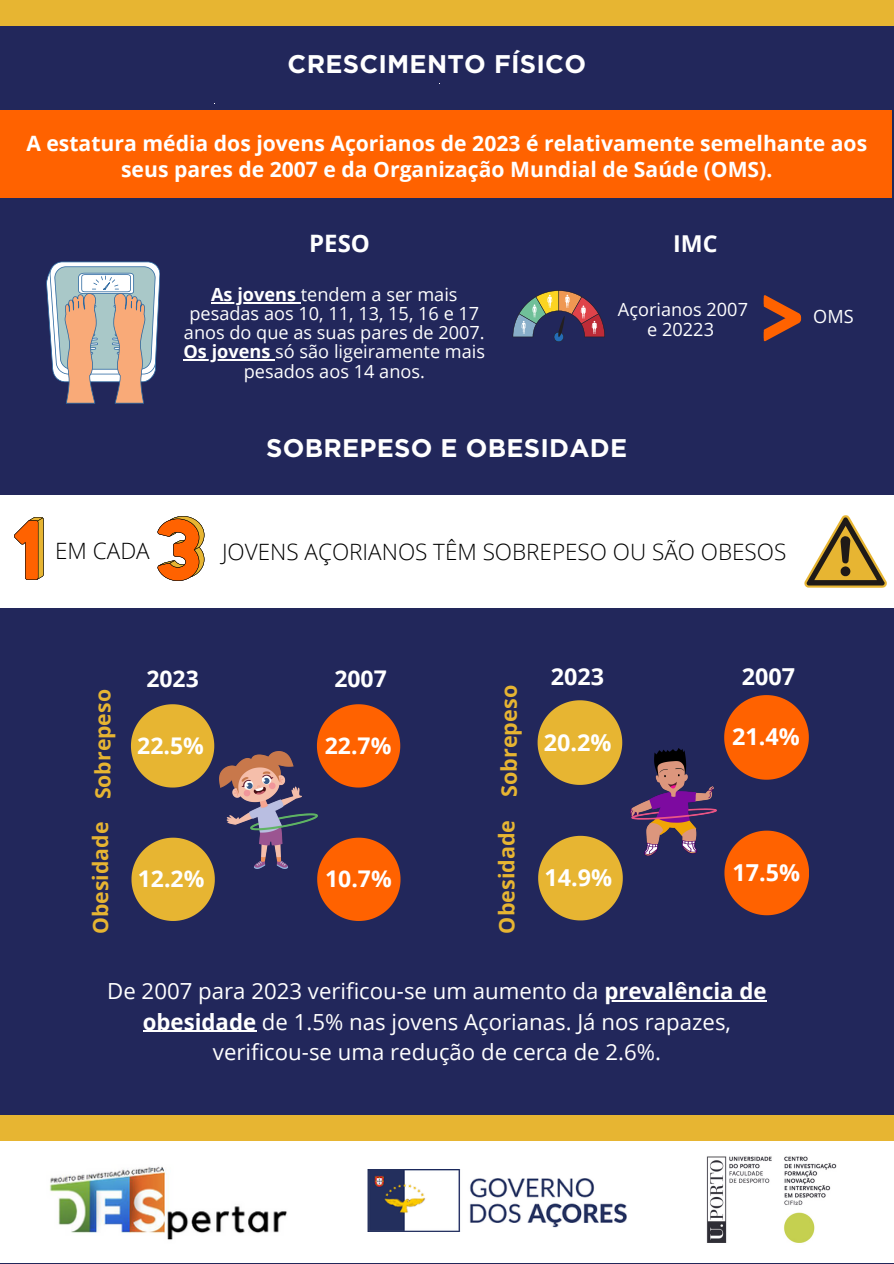
<style>
.page{position:relative;width:894px;height:1264px;background:#fff}
.page>*{position:absolute;margin:0;border:0;box-sizing:border-box;transform-origin:0 0}
.t1{font:700 25.5px "Gotham";letter-spacing:.01em;color:#fff}
.t2{font:700 24px "Open Sans";color:#fff}
.t3{font:700 23.4px "Open Sans";color:#fff}
.t4{font:700 23.25px "Open Sans";color:#fff}
.t5{font:700 22.95px "Open Sans";color:#fff}
.t6{font:300 22.5px "Open Sans";color:#000}
.t7{font:22.2px/30.3px "Open Sans";color:#fff;text-align:center}
.t8{font:700 21.6px "Open Sans";color:#e7b532}
.t9{font:700 21.15px/25.8px "Open Sans";color:#fff;text-align:center}
.t10{font:700 21.15px "Open Sans";color:#e7b532}
.t11{font:18.15px/19.2px "Open Sans";color:#fff;text-align:center}
.s1{font-weight:700}
</style>
<div class="page">
<div style="left:0;top:0;width:893px;height:1263px;background:#22275b"></div>
<div style="left:0;top:1137px;width:893px;height:126px;background:#fff"></div>
<img style="left:706px;top:1156px;width:130px;height:87px">
<img style="left:368px;top:1169px;width:258px;height:62px">
<img style="left:49px;top:1166px;width:238px;height:74px">
<div style="left:0;top:0;width:893px;height:26px;background:#e7b532"></div>
<div style="left:0;top:1115px;width:893px;height:25px;background:#e7b532"></div>
<div style="left:0;top:110px;width:891px;height:88px;background:#ff6200"></div>
<svg style="left:317px;top:704px;width:83px;height:83px"></svg>
<svg style="left:131px;top:704px;width:83px;height:83px"></svg>
<svg style="left:131px;top:837px;width:84px;height:84px"></svg>
<svg style="left:317px;top:837px;width:83px;height:84px"></svg>
<svg style="left:537px;top:700px;width:85px;height:84px"></svg>
<svg style="left:538px;top:835px;width:84px;height:85px"></svg>
<svg style="left:724px;top:695px;width:84px;height:84px"></svg>
<svg style="left:724px;top:830px;width:84px;height:85px"></svg>
<div style="left:0;top:495px;width:893px;height:112px;background:#fff"></div>
<svg style="left:157px;top:516px;width:47px;height:65px"></svg>
<svg style="left:804px;top:515px;width:82px;height:72px"></svg>
<svg style="left:14px;top:517px;width:30px;height:63px"></svg>
<svg style="left:512px;top:290px;width:92px;height:52px"></svg>
<svg style="left:763px;top:295px;width:38px;height:46px"></svg>
<hr style="left:604px;top:1000px;width:162px;height:1px;background:#fff">
<hr style="left:143px;top:1030px;width:113px;height:2px;background:#fff">
<hr style="left:211px;top:302px;width:90px;height:1px;background:#fff">
<hr style="left:183px;top:359px;width:92px;height:1px;background:#fff">
<svg style="left:46px;top:261px;width:114px;height:142px"></svg>
<img style="left:219px;top:751px;width:98px;height:117px">
<img style="left:630px;top:749px;width:86px;height:106px">
<h1 class="t1" style="left:287px;top:49px;width:300px">CRESCIMENTO FÍSICO</h1>
<p class="t9" style="left:26px;top:130px;width:842px">A estatura média dos jovens Açorianos de 2023 é relativamente semelhante aos seus pares de 2007 e da Organização Mundial de Saúde (OMS).</p>
<h1 class="t2" style="left:309px;top:226px;width:62px">PESO</h1>
<h4 class="t11" style="left:184px;top:284px;width:302px"><span class="s1">As jovens</span> tendem a ser mais pesadas aos 10, 11, 13, 15, 16 e 17 anos do que as suas pares de 2007.</h4>
<h2 class="t11" style="left:183px;top:342px;width:303px"><span class="s1">Os jovens</span> só são ligeiramente mais pesados aos 14 anos.</h2>
<p class="t4" style="left:673px;top:227px;width:46px">IMC</p>
<h2 class="t11" style="left:617px;top:299px;width:132px;line-height:20.2px">Açorianos 2007 e 20223</h2>
<h4 class="t11" style="left:813px;top:306px;width:42px">OMS</h4>
<p class="t1" style="left:266px;top:433px;width:362px">SOBREPESO E OBESIDADE</p>
<h2 class="t6" style="left:55px;top:535px;width:96px">EM CADA</h2>
<p class="t6" style="left:222px;top:536px;width:565px">JOVENS AÇORIANOS TÊM SOBREPESO OU SÃO OBESOS</p>
<p class="t10" style="left:88px;top:799px;width:111px;rotate:-90deg">Sobrepeso</p>
<h3 class="t10" style="left:86px;top:933px;width:113px;rotate:-90deg">Obesidade</h3>
<p class="t5" style="left:146px;top:662px;width:54px">2023</p>
<p class="t5" style="left:334px;top:662px;width:54px">2007</p>
<h1 class="t5" style="left:137px;top:729px;width:68px">22.5%</h1>
<h6 class="t5" style="left:325px;top:729px;width:68px">22.7%</h6>
<p class="t5" style="left:138px;top:862px;width:68px">12.2%</p>
<h3 class="t5" style="left:325px;top:862px;width:68px">10.7%</h3>
<h4 class="t8" style="left:493px;top:796px;width:113px;rotate:-90deg">Sobrepeso</h4>
<h4 class="t8" style="left:491px;top:933px;width:115px;rotate:-90deg">Obesidade</h4>
<h2 class="t3" style="left:550px;top:660px;width:55px">2023</h2>
<p class="t3" style="left:741px;top:660px;width:55px">2007</p>
<p class="t3" style="left:544px;top:725px;width:69px">20.2%</p>
<h2 class="t3" style="left:544px;top:861px;width:69px">14.9%</h2>
<h2 class="t3" style="left:732px;top:720px;width:69px">21.4%</h2>
<p class="t3" style="left:732px;top:856px;width:69px">17.5%</p>
<h2 class="t7" style="left:107px;top:975px;width:660px">De 2007 para 2023 verificou-se um aumento da <span class="s1">prevalência de</span></h2>
<p class="t7" style="left:143px;top:1006px;width:589px"><span class="s1">obesidade</span> de 1.5% nas jovens Açorianas. Já nos rapazes, verificou-se uma redução de cerca de 2.6%.</p>
</div>
